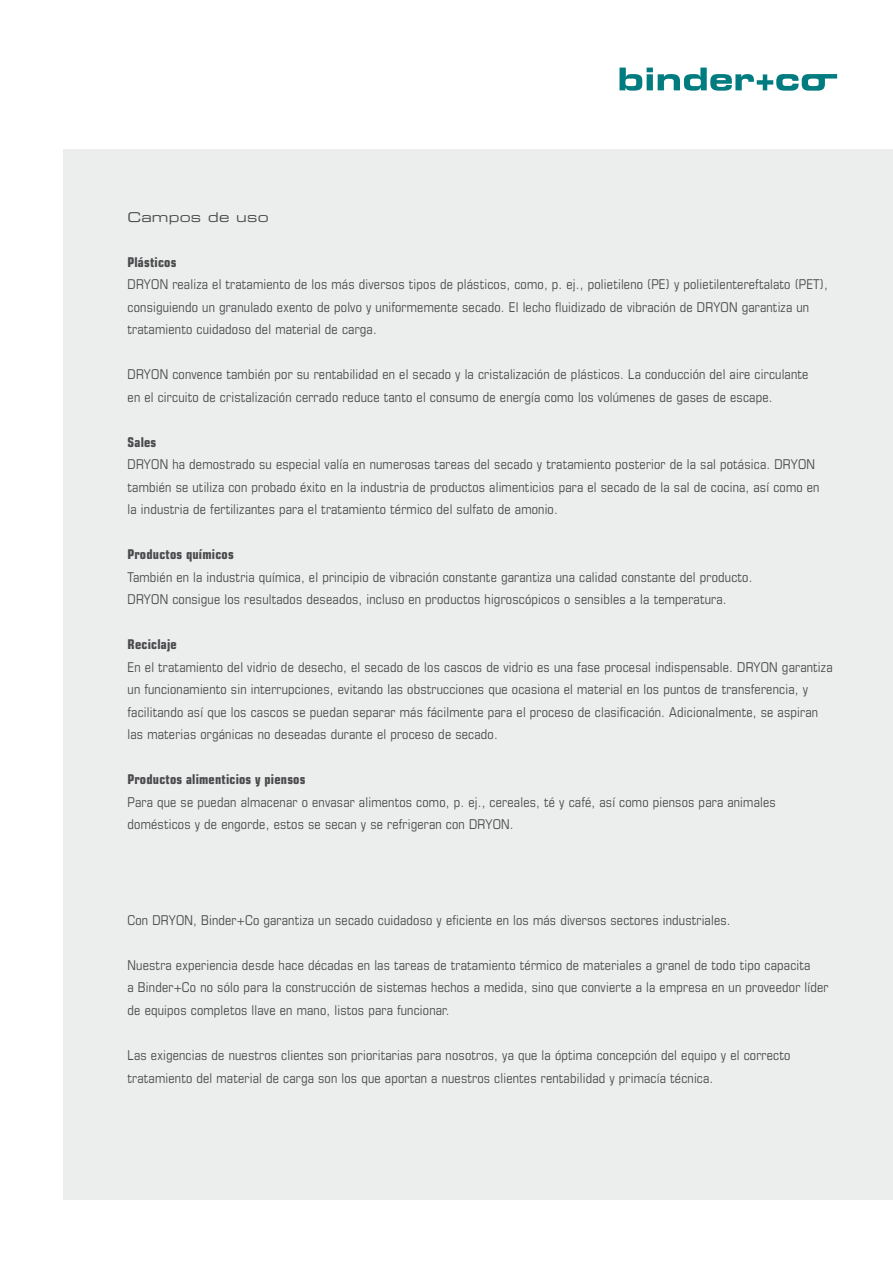
<style>
.page{position:relative;width:893px;height:1263px;background:#fff}
.page>*{position:absolute;margin:0;border:0;box-sizing:border-box;transform-origin:0 0}
.t1{font:condensed 13.5px/22.5px "Eurostile";letter-spacing:.015em;color:#4b4b4d}
.t2{font:700 condensed 13.5px "Eurostile";letter-spacing:.015em;color:#4b4b4d}
.t3{font:13.5px "Eurostile Extended Two";letter-spacing:.015em;color:#4b4b4d}
</style>
<div class="page">
<div style="left:64px;top:149px;width:829px;height:1050px;background:#eceded"></div>
<svg style="left:619px;top:68px;width:218px;height:23px"></svg>
<p class="t3" style="left:128px;top:208px;width:143px">Campos de uso</p>
<p class="t2" style="left:128px;top:254px;width:50px">Plásticos</p>
<p class="t1" style="left:128px;top:273px;width:702px">DRYON realiza el tratamiento de los más diversos tipos de plásticos, como, p. ej., polietileno (PE) y polietilentereftalato (PET), consiguiendo un granulado exento de polvo y uniformemente secado. El lecho fluidizado de vibración de DRYON garantiza un tratamiento cuidadoso del material de carga.</p>
<p class="t1" style="left:128px;top:363px;width:682px">DRYON convence también por su rentabilidad en el secado y la cristalización de plásticos. La conducción del aire circulante en el circuito de cristalización cerrado reduce tanto el consumo de energía como los volúmenes de gases de escape.</p>
<p class="t2" style="left:128px;top:434px;width:30px">Sales</p>
<p class="t1" style="left:128px;top:453px;width:693px">DRYON ha demostrado su especial valía en numerosas tareas del secado y tratamiento posterior de la sal potásica. DRYON también se utiliza con probado éxito en la industria de productos alimenticios para el secado de la sal de cocina, así como en la industria de fertilizantes para el tratamiento térmico del sulfato de amonio.</p>
<p class="t2" style="left:128px;top:546px;width:108px">Productos químicos</p>
<p class="t1" style="left:128px;top:565px;width:626px">También en la industria química, el principio de vibración constante garantiza una calidad constante del producto.<br>DRYON consigue los resultados deseados, incluso en productos higroscópicos o sensibles a la temperatura.</p>
<p class="t2" style="left:128px;top:636px;width:51px">Reciclaje</p>
<p class="t1" style="left:128px;top:655px;width:706px">En el tratamiento del vidrio de desecho, el secado de los cascos de vidrio es una fase procesal indispensable. DRYON garantiza un funcionamiento sin interrupciones, evitando las obstrucciones que ocasiona el material en los puntos de transferencia, y facilitando así que los cascos se puedan separar más fácilmente para el proceso de clasificación. Adicionalmente, se aspiran las materias orgánicas no deseadas durante el proceso de secado.</p>
<p class="t2" style="left:128px;top:771px;width:179px">Productos alimenticios y piensos</p>
<p class="t1" style="left:128px;top:790px;width:650px">Para que se puedan almacenar o envasar alimentos como, p. ej., cereales, té y café, así como piensos para animales domésticos y de engorde, estos se secan y se refrigeran con DRYON.</p>
<p class="t1" style="left:128px;top:909px;width:605px">Con DRYON, Binder+Co garantiza un secado cuidadoso y eficiente en los más diversos sectores industriales.</p>
<p class="t1" style="left:128px;top:954px;width:702px">Nuestra experiencia desde hace décadas en las tareas de tratamiento térmico de materiales a granel de todo tipo capacita<br>a Binder+Co no sólo para la construcción de sistemas hechos a medida, sino que convierte a la empresa en un proveedor líder de equipos completos llave en mano, listos para funcionar.</p>
<p class="t1" style="left:128px;top:1044px;width:664px">Las exigencias de nuestros clientes son prioritarias para nosotros, ya que la óptima concepción del equipo y el correcto tratamiento del material de carga son los que aportan a nuestros clientes rentabilidad y primacía técnica.</p>
</div>
